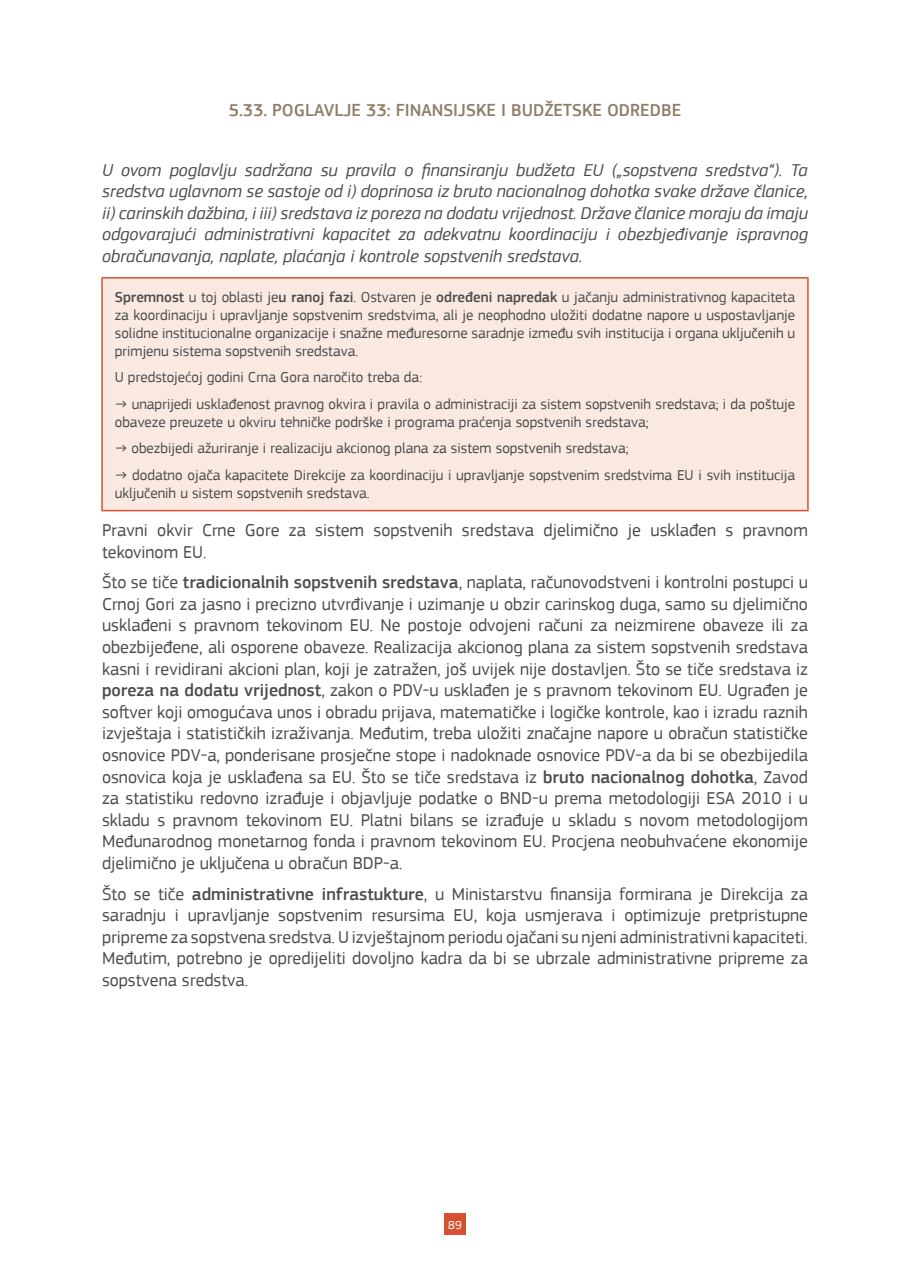
<style>
.page{position:relative;width:910px;height:1280px;background:#fff}
.page>*{position:absolute;margin:0;border:0;box-sizing:border-box;transform-origin:0 0}
.t1{font:18px/21.6px "PF Square Sans Pro";color:#4b4c4d;text-align:justify}
.t2{font:italic 18px/21.6px "PF Square Sans Pro";color:#4b4c4d;text-align:justify}
.t3{font:500 18px "PF Square Sans Pro";color:#8e7e68}
.t4{font:15px/18px "PF Square Sans Pro";color:#4b4c4d}
.t5{font:12px "PF Square Sans Pro";color:#fff}
.s1{font-weight:500}
</style>
<div class="page">
<div style="left:444px;top:1213px;width:22px;height:22px;background:#d45232"></div>
<div style="left:102px;top:278px;width:706px;height:233px;background:#f9e9e0"></div>
<hr style="left:101px;top:277px;width:708px;height:2px;background:#d45232">
<hr style="left:101px;top:279px;width:2px;height:231px;background:#d45232">
<hr style="left:807px;top:279px;width:2px;height:231px;background:#d45232">
<hr style="left:101px;top:510px;width:708px;height:1px;background:#d45232">
<p class="t3" style="left:229px;top:99px;width:454px">5.33. POGLAVLJE 33: FINANSIJSKE I BUDŽETSKE ODREDBE</p>
<p class="t2" style="left:102px;top:159px;width:707px">U ovom poglavlju sadržana su pravila o finansiranju budžeta EU („sopstvena sredstva“). Ta sredstva uglavnom se sastoje od i) doprinosa iz bruto nacionalnog dohotka svake države članice, ii) carinskih dažbina, i iii) sredstava iz poreza na dodatu vrijednost. Države članice moraju da imaju odgovarajući administrativni kapacitet za adekvatnu koordinaciju i obezbjeđivanje ispravnog obračunavanja, naplate, plaćanja i kontrole sopstvenih sredstava.</p>
<p class="t4" style="left:115px;top:288px;width:682px;text-align:justify"><span class="s1">Spremnost</span> u toj oblasti je<span class="s1">u ranoj fazi</span>. Ostvaren je <span class="s1">određeni napredak</span> u jačanju administrativnog kapaciteta za koordinaciju i upravljanje sopstvenim sredstvima, ali je neophodno uložiti dodatne napore u uspostavljanje solidne institucionalne organizacije i snažne međuresorne saradnje između svih institucija i organa uključenih u primjenu sistema sopstvenih sredstava.</p>
<p class="t4" style="left:115px;top:368px;width:309px">U predstojećoj godini Crna Gora naročito treba da:</p>
<p class="t4" style="left:115px;top:395px;width:682px">→ unaprijedi usklađenost pravnog okvira i pravila o administraciji za sistem sopstvenih sredstava; i da poštuje obaveze preuzete u okviru tehničke podrške i programa praćenja sopstvenih sredstava;</p>
<p class="t4" style="left:115px;top:439px;width:515px">→ obezbijedi ažuriranje i realizaciju akcionog plana za sistem sopstvenih sredstava;</p>
<p class="t4" style="left:115px;top:466px;width:682px">→ dodatno ojača kapacitete Direkcije za koordinaciju i upravljanje sopstvenim sredstvima EU i svih institucija uključenih u sistem sopstvenih sredstava.</p>
<p class="t1" style="left:102px;top:519px;width:707px">Pravni okvir Crne Gore za sistem sopstvenih sredstava djelimično je usklađen s pravnom tekovinom EU.</p>
<p class="t1" style="left:102px;top:571px;width:707px">Što se tiče <span class="s1">tradicionalnih sopstvenih sredstava</span>, naplata, računovodstveni i kontrolni postupci u Crnoj Gori za jasno i precizno utvrđivanje i uzimanje u obzir carinskog duga, samo su djelimično usklađeni s pravnom tekovinom EU. Ne postoje odvojeni računi za neizmirene obaveze ili za obezbijeđene, ali osporene obaveze. Realizacija akcionog plana za sistem sopstvenih sredstava kasni i revidirani akcioni plan, koji je zatražen, još uvijek nije dostavljen. Što se tiče sredstava iz <span class="s1">poreza na dodatu vrijednost</span>, zakon o PDV-u usklađen je s pravnom tekovinom EU. Ugrađen je softver koji omogućava unos i obradu prijava, matematičke i logičke kontrole, kao i izradu raznih izvještaja i statističkih izraživanja. Međutim, treba uložiti značajne napore u obračun statističke osnovice PDV-a, ponderisane prosječne stope i nadoknade osnovice PDV-a da bi se obezbijedila osnovica koja je usklađena sa EU. Što se tiče sredstava iz <span class="s1">bruto nacionalnog dohotka</span>, Zavod za statistiku redovno izrađuje i objavljuje podatke o BND-u prema metodologiji ESA 2010 i u skladu s pravnom tekovinom EU. Platni bilans se izrađuje u skladu s novom metodologijom Međunarodnog monetarnog fonda i pravnom tekovinom EU. Procjena neobuhvaćene ekonomije djelimično je uključena u obračun BDP-a.</p>
<p class="t1" style="left:102px;top:883px;width:707px">Što se tiče <span class="s1">administrativne infrastukture</span>, u Ministarstvu finansija formirana je Direkcija za saradnju i upravljanje sopstvenim resursima EU, koja usmjerava i optimizuje pretpristupne pripreme za sopstvena sredstva. U izvještajnom periodu ojačani su njeni administrativni kapaciteti.<br>Međutim, potrebno je opredijeliti dovoljno kadra da bi se ubrzale administrativne pripreme za sopstvena sredstva.</p>
<p class="t5" style="left:448px;top:1218px;width:15px">89</p>
</div>
